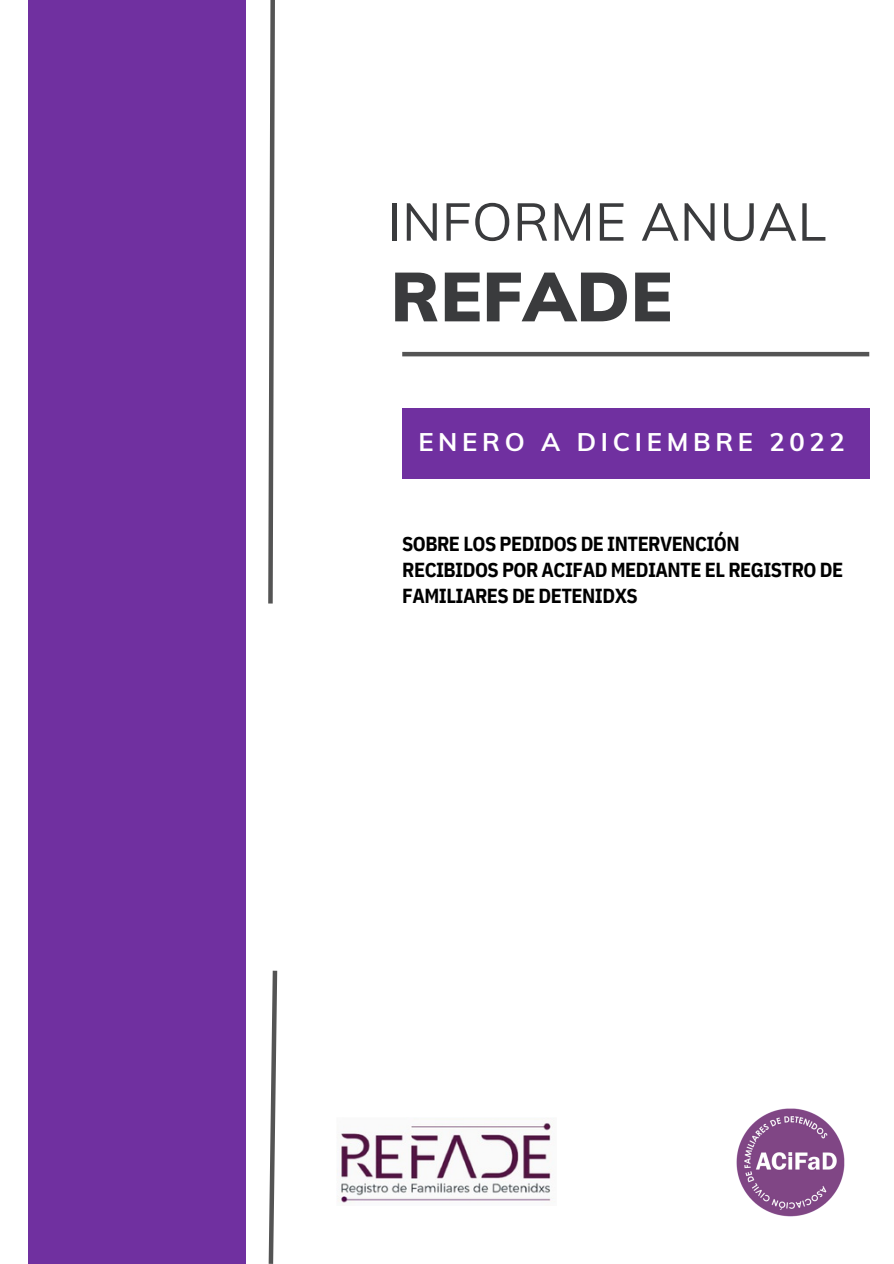
<style>
.page{position:relative;width:894px;height:1264px;background:#fff}
.page>*{position:absolute;margin:0;border:0;box-sizing:border-box;transform-origin:0 0}
.t1{font:900 68.4px "Muli";letter-spacing:.01em;color:#3a3b3d}
.t2{font:52.5px "Muli";letter-spacing:.01em;color:#3a3b3d}
.t3{font:700 25.5px "Muli";letter-spacing:.185em;color:#fff}
.t4{font:700 20.25px/25.8px "IBM Plex Sans Cond";letter-spacing:-.025em;color:#000}
</style>
<div class="page">
<div style="left:28px;top:0;width:218px;height:1263px;background:#7030a0"></div>
<div style="left:402px;top:407px;width:467px;height:71px;background:#7030a0"></div>
<hr style="left:402px;top:352px;width:467px;height:4px;background:#545454">
<svg style="left:268px;top:0;width:7px;height:604px"></svg>
<svg style="left:268px;top:970px;width:10px;height:293px"></svg>
<img style="left:338px;top:1122px;width:217px;height:81px">
<img style="left:736px;top:1108px;width:109px;height:109px">
<p class="t2" style="left:388px;top:188px;width:439px">INFORME ANUAL</p>
<p class="t1" style="left:390px;top:252px;width:283px">REFADE</p>
<p class="t3" style="left:418px;top:425px;width:428px">ENERO A DICIEMBRE 2022</p>
<p class="t4" style="left:402px;top:530px;width:339px">SOBRE LOS PEDIDOS DE INTERVENCIÓN</p>
<p class="t4" style="left:402px;top:556px;width:442px">RECIBIDOS POR ACIFAD MEDIANTE EL REGISTRO DE<br>FAMILIARES DE DETENIDXS</p>
</div>
